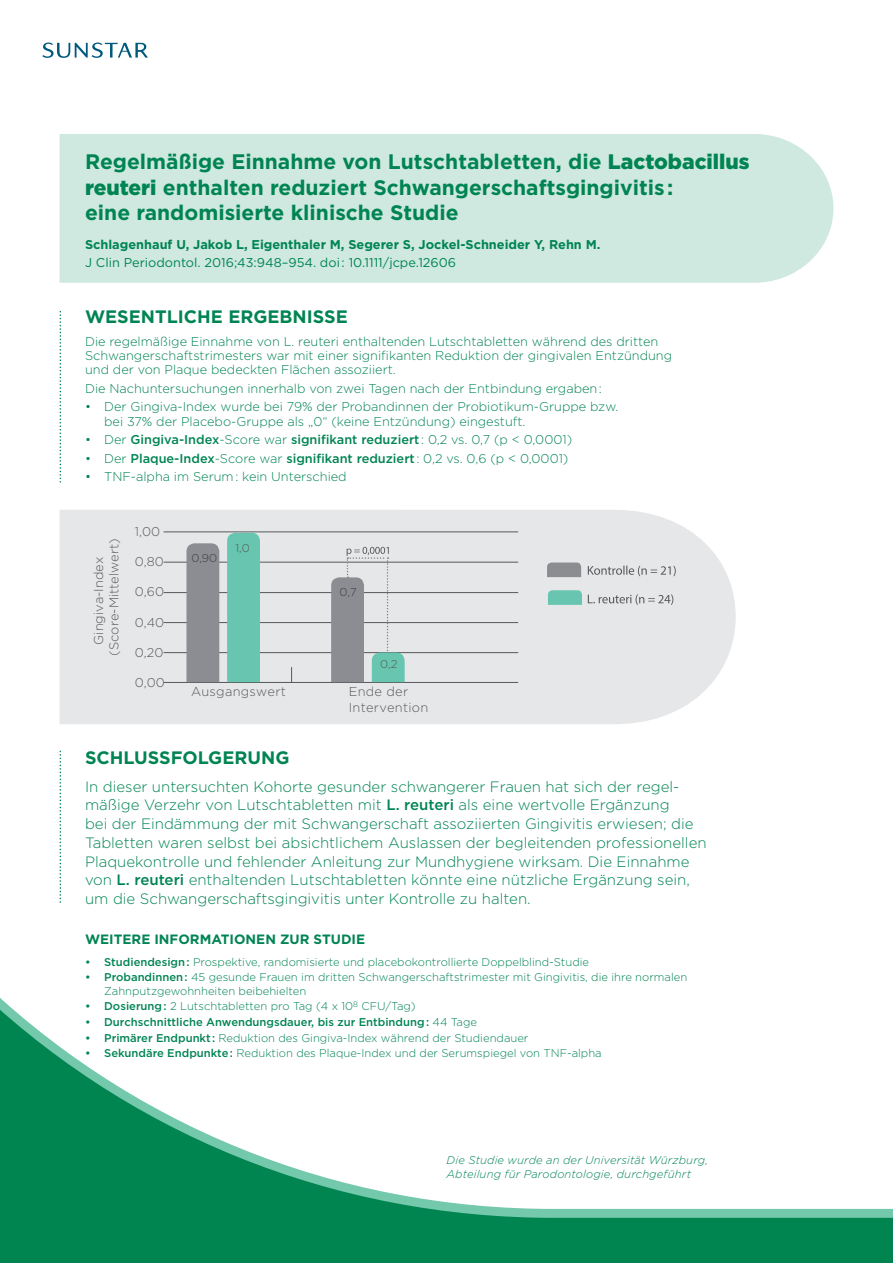
<style>
.page{position:relative;width:893px;height:1263px;background:#fff}
.page>*{position:absolute;margin:0;border:0;box-sizing:border-box;transform-origin:0 0}
.t1{font:700 21px/25.5px "Gotham HTF";color:#008453}
.t2{font:700 18px "Gotham HTF";color:#008453}
.t3{font:300 15px/18.8px "Gotham HTF";color:#008453}
.t4{font:700 13.5px "Gotham HTF";color:#008453}
.t5{font:300 12.9px/15.5px "Gotham HTF";color:#57585a;text-align:center}
.t6{font:300 12.9px/15.5px "Gotham HTF";letter-spacing:.02em;color:#57585a}
.t7{font:300 12.75px/14.2px "Gotham HTF";color:#008453}
.t8{font:700 12.75px "Gotham HTF";color:#008453}
.t9{font:12.75px "Gotham HTF";color:#008453}
.t10{font:300 12.75px "Gotham HTF";color:#57585a}
.t11{font:300 11.4px "Gotham HTF";color:#3e3e3f}
.t12{font:300 11.4px "Gotham HTF";color:#57585a}
.t13{font:300 11.25px/13.5px "Gotham HTF";color:#008453}
.t14{font:italic 300 11.25px/13.5px "Gotham";letter-spacing:.015em;color:#008453}
.t15{font:500 11.25px "Gotham HTF";color:#008453}
.s1{font-weight:900}
.s2{font-weight:500}
.s3{font-weight:300}
</style>
<div class="page">
<div style="left:0;top:54px;width:893px;height:1209px;background:#008551"></div>
<div style="left:0;top:54px;width:893px;height:1164px;background:#fff"></div>
<svg style="left:43px;top:42px;width:105px;height:16px"></svg>
<div style="left:60px;top:510px;width:677px;height:215px;background:#e6e7e9"></div>
<hr style="left:164px;top:532px;width:354px;height:1px;background:#57585a">
<hr style="left:164px;top:562px;width:354px;height:1px;background:#57585a">
<hr style="left:164px;top:592px;width:354px;height:1px;background:#57585a">
<hr style="left:164px;top:622px;width:354px;height:1px;background:#57585a">
<hr style="left:164px;top:652px;width:354px;height:1px;background:#57585a">
<hr style="left:164px;top:682px;width:354px;height:1px;background:#57585a">
<svg style="left:588px;top:566px;width:88px;height:10px"></svg>
<svg style="left:588px;top:594px;width:85px;height:11px"></svg>
<svg style="left:547px;top:562px;width:34px;height:15px"></svg>
<svg style="left:548px;top:590px;width:34px;height:15px"></svg>
<div style="left:227px;top:533px;width:33px;height:149px;background:#67c5b0"></div>
<div style="left:186px;top:543px;width:33px;height:139px;background:#8b8d92"></div>
<svg style="left:331px;top:547px;width:74px;height:135px;background:#b5bfc0"></svg>
<svg style="left:291px;top:667px;width:1px;height:15px"></svg>
<svg style="left:60px;top:312px;width:1px;height:171px"></svg>
<svg style="left:60px;top:751px;width:1px;height:152px"></svg>
<div style="left:60px;top:134px;width:774px;height:150px;background:#cfe9e0"></div>
<h1 class="t1" style="left:85px;top:149px;width:666px">Regelmäßige Einnahme von Lutschtabletten, die <span class="s1">Lactobacillus reuteri</span> enthalten reduziert Schwangerschaftsgingivitis:<br>eine randomisierte klinische Studie</h1>
<p class="t8" style="left:85px;top:237px;width:517px">Schlagenhauf U, Jakob L, Eigenthaler M, Segerer S, Jockel-Schneider Y, Rehn M.</p>
<p class="t9" style="left:85px;top:255px;width:373px">J Clin Periodontol. 2016;43:948–954. doi: 10.1111/jcpe.12606</p>
<h2 class="t2" style="left:85px;top:306px;width:264px">WESENTLICHE ERGEBNISSE</h2>
<p class="t7" style="left:85px;top:334px;width:589px">Die regelmäßige Einnahme von L. reuteri enthaltenden Lutschtabletten während des dritten<br>Schwangerschaftstrimesters war mit einer signifikanten Reduktion der gingivalen Entzündung und der von Plaque bedeckten Flächen assoziiert.</p>
<p class="t7" style="left:85px;top:381px;width:518px">Die Nachuntersuchungen innerhalb von zwei Tagen nach der Entbindung ergaben:</p>
<p class="t7" style="left:104px;top:400px;width:516px;text-indent:-19px">• Der Gingiva-Index wurde bei 79% der Probandinnen der Probiotikum-Gruppe bzw. bei 37% der Placebo-Gruppe als „0“ (keine Entzündung) eingestuft.</p>
<p class="t7" style="left:85px;top:432px;width:489px">• Der <span class="s2">Gingiva-Index</span>-Score war <span class="s2">signifikant reduziert</span> : 0,2 vs. 0,7 (p &lt; 0,0001)</p>
<p class="t7" style="left:85px;top:451px;width:485px">• Der <span class="s2">Plaque-Index</span>-Score war <span class="s2">signifikant reduziert</span> : 0,2 vs. 0,6 (p &lt; 0,0001)</p>
<p class="t7" style="left:85px;top:469px;width:263px">• TNF-alpha im Serum: kein Unterschied</p>
<p class="t5" style="left:91px;top:656px;width:119px;rotate:-90deg">Gingiva-Index (Score-Mittelwert)</p>
<p class="t10" style="left:135px;top:524px;width:27px">1,00</p>
<p class="t10" style="left:135px;top:555px;width:31px">0,80</p>
<p class="t10" style="left:135px;top:585px;width:31px">0,60</p>
<p class="t10" style="left:135px;top:615px;width:31px">0,40</p>
<p class="t10" style="left:135px;top:645px;width:30px">0,20</p>
<p class="t10" style="left:135px;top:676px;width:32px">0,00</p>
<p class="t11" style="left:191px;top:551px;width:27px">0,90</p>
<p class="t12" style="left:236px;top:542px;width:16px">1,0</p>
<p class="t11" style="left:340px;top:585px;width:19px">0,7</p>
<p class="t12" style="left:380px;top:657px;width:19px">0,2</p>
<p class="t6" style="left:191px;top:684px;width:96px">Ausgangswert</p>
<p class="t6" style="left:349px;top:684px;width:81px">Ende der<br>Intervention</p>
<h2 class="t2" style="left:85px;top:748px;width:206px">SCHLUSSFOLGERUNG</h2>
<p class="t3" style="left:85px;top:777px;width:623px">In dieser untersuchten Kohorte gesunder schwangerer Frauen hat sich der regel‑ mäßige Verzehr von Lutschtabletten mit <span class="s2">L. reuteri</span> als eine wertvolle Ergänzung<br>bei der Eindämmung der mit Schwangerschaft assoziierten Gingivitis erwiesen; die Tabletten waren selbst bei absichtlichem Auslassen der begleitenden professionellen Plaquekontrolle und fehlender Anleitung zur Mundhygiene wirksam. Die Einnahme von <span class="s2">L. reuteri</span> enthaltenden Lutschtabletten könnte eine nützliche Ergänzung sein, um die Schwangerschaftsgingivitis unter Kontrolle zu halten.</p>
<p class="t4" style="left:85px;top:931px;width:282px">WEITERE INFORMATIONEN ZUR STUDIE</p>
<p class="t13" style="left:85px;top:955px;width:506px"><span class="s2">• Studiendesign:</span> Prospektive, randomisierte und placebokontrollierte Doppelblind-Studie</p>
<p class="t13" style="left:104px;top:970px;width:585px;text-indent:-19px"><span class="s2">• Probandinnen:</span> 45 gesunde Frauen im dritten Schwangerschaftstrimester mit Gingivitis, die ihre normalen<br>Zahnputzgewohnheiten beibehielten</p>
<p class="t13" style="left:85px;top:999px;width:332px"><span class="s2">• Dosierung:</span> 2 Lutschtabletten pro Tag (4 x 10<sup>8</sup> CFU/Tag)</p>
<p class="t15" style="left:85px;top:1015px;width:394px">• Durchschnittliche Anwendungsdauer, bis zur Entbindung: <span class="s3">44 Tage</span></p>
<p class="t13" style="left:85px;top:1031px;width:445px"><span class="s2">• Primärer Endpunkt :</span> Reduktion des Gingiva-Index während der Studiendauer</p>
<p class="t13" style="left:85px;top:1046px;width:518px"><span class="s2">• Sekundäre Endpunkte:</span> Reduktion des Plaque-Index und der Serumspiegel von TNF-alpha</p>
<p class="t14" style="left:446px;top:1153px;width:263px">Die Studie wurde an der Universität Würzburg,<br>Abteilung für Parodontologie, durchgeführt</p>
</div>
